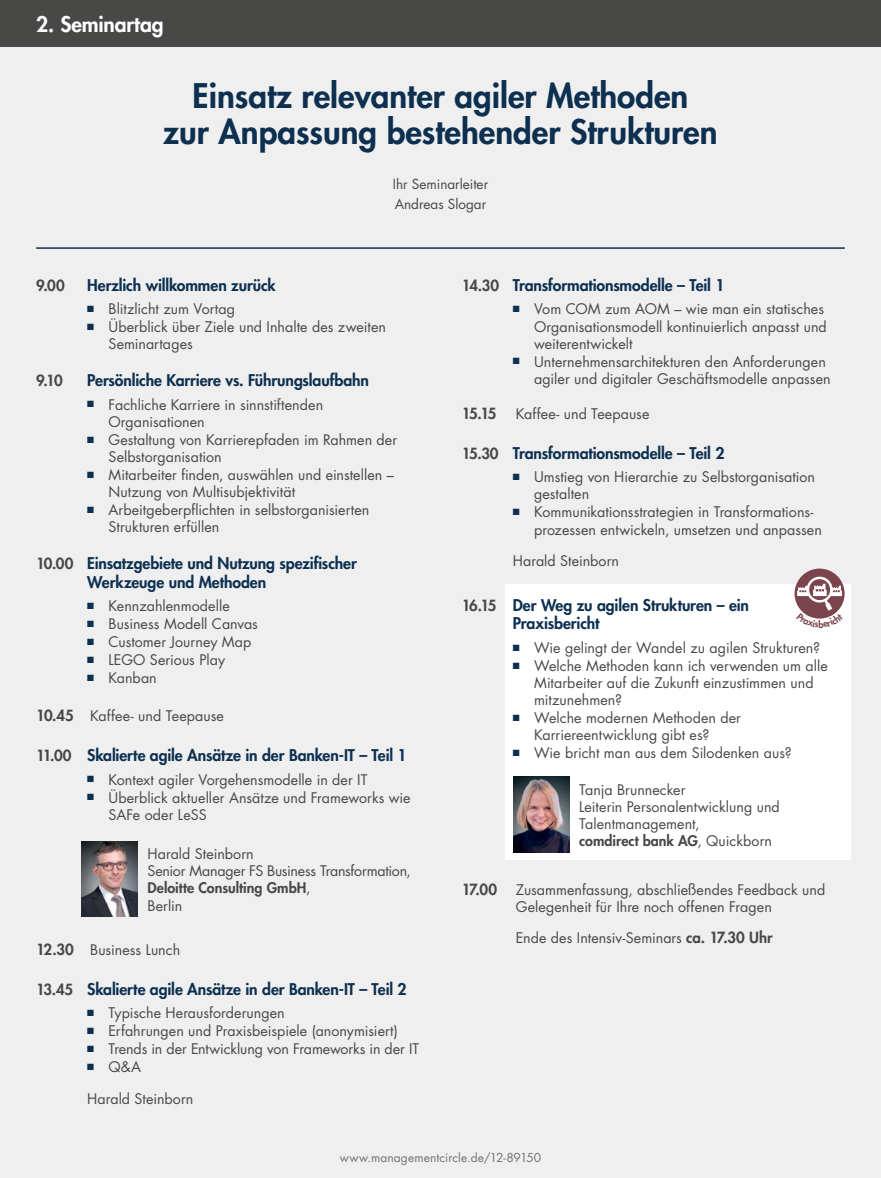
<style>
.page{position:relative;width:881px;height:1178px;background:#fff}
.page>*{position:absolute;margin:0;border:0;box-sizing:border-box;transform-origin:0 0}
.t1{font:800 33px/36px "Futura Std";color:#0d3051;text-align:center}
.t2{font:800 21px "Futura Std";letter-spacing:-.005em;color:#fff}
.t3{font:800 15.75px/18.9px "Futura Std";letter-spacing:-.005em;color:#0d3051}
.t4{font:800 15px "Futura Std";letter-spacing:-.07em;color:#484847}
.t5{font:14.25px/17.1px "Futura Std";letter-spacing:.005em;color:#484847}
.t6{font:14.25px/17.1px "Futura Std";letter-spacing:-.015em;color:#484847}
.t7{font:13.5px/20.4px "Futura Std";color:#484847}
.t8{font:12px "Futura Std";letter-spacing:.01em;color:#737373}
.s1{font-size:15px;color:#484847}
.s2{font-weight:800;font-size:15px}
.s3{font-weight:800}
</style>
<div class="page">
<div style="left:0;top:0;width:880px;height:1178px;background:#efefef"></div>
<div style="left:0;top:0;width:880px;height:47px;background:#484847"></div>
<hr style="left:36px;top:247px;width:808px;height:2px;background:#0d3051">
<div style="left:505px;top:584px;width:345px;height:275px;background:#fff"></div>
<img style="left:513px;top:777px;width:56px;height:75px">
<img style="left:81px;top:841px;width:57px;height:76px">
<svg style="left:794px;top:568px;width:50px;height:51px"></svg>
<svg style="left:796px;top:575px;width:47px;height:44px"></svg>
<h2 class="t2" style="left:36px;top:11px;width:129px">2. Seminartag</h2>
<h1 class="t1" style="left:163px;top:78px;width:555px">Einsatz relevanter agiler Methoden<br>zur Anpassung bestehender Strukturen</h1>
<p class="t7" style="left:392px;top:174px;width:97px">Ihr Seminarleiter<br>Andreas Slogar</p>
<p class="t4" style="left:36px;top:276px;width:30px">9.00</p>
<p class="t3" style="left:87px;top:276px;width:190px">Herzlich willkommen zurück</p>
<p class="t5" style="left:87px;top:301px;width:149px"><sup>■</sup> Blitzlicht zum Vortag</p>
<p class="t5" style="left:108px;top:319px;width:279px;text-indent:-21px"><sup>■</sup> Überblick über Ziele und Inhalte des zweiten<br>Seminartages</p>
<p class="t4" style="left:36px;top:371px;width:28px">9.10</p>
<p class="t3" style="left:87px;top:371px;width:283px">Persönliche Karriere vs. Führungslaufbahn</p>
<p class="t5" style="left:108px;top:396px;width:216px;text-indent:-21px"><sup>■</sup> Fachliche Karriere in sinnstiftenden<br>Organisationen</p>
<p class="t5" style="left:108px;top:431px;width:290px;text-indent:-21px"><sup>■</sup> Gestaltung von Karrierepfaden im Rahmen der<br>Selbstorganisation</p>
<p class="t5" style="left:108px;top:466px;width:287px;text-indent:-21px"><sup>■</sup> Mitarbeiter finden, auswählen und einstellen –<br>Nutzung von Multisubjektivität</p>
<p class="t5" style="left:108px;top:501px;width:262px;text-indent:-21px"><sup>■</sup> Arbeitgeberpflichten in selbstorganisierten<br>Strukturen erfüllen</p>
<p class="t3" style="left:87px;top:553px;width:271px;text-indent:-51px"><span class="s1">10.00</span> Einsatzgebiete und Nutzung spezifischer<br>Werkzeuge und Methoden</p>
<p class="t5" style="left:87px;top:597px;width:144px"><sup>■</sup> Kennzahlenmodelle</p>
<p class="t5" style="left:87px;top:615px;width:172px"><sup>■</sup> Business Modell Canvas</p>
<p class="t5" style="left:87px;top:633px;width:165px"><sup>■</sup> Customer Journey Map</p>
<p class="t5" style="left:87px;top:651px;width:139px"><sup>■</sup> LEGO Serious Play</p>
<p class="t5" style="left:87px;top:669px;width:71px"><sup>■</sup> Kanban</p>
<p class="t5" style="left:36px;top:707px;width:189px"><span class="s2">10.45</span> Kaffee- und Teepause</p>
<p class="t3" style="left:36px;top:746px;width:372px"><span class="s1">11.00</span> Skalierte agile Ansätze in der Banken-IT – Teil 1</p>
<p class="t5" style="left:87px;top:771px;width:281px"><sup>■</sup> Kontext agiler Vorgehensmodelle in der IT</p>
<p class="t5" style="left:108px;top:789px;width:303px;text-indent:-21px"><sup>■</sup> Überblick aktueller Ansätze und Frameworks wie<br>SAFe oder LeSS</p>
<p class="t6" style="left:147px;top:845px;width:265px">Harald Steinborn<br>Senior Manager FS Business Transformation,<br><span class="s3">Deloitte Consulting GmbH</span>,<br>Berlin</p>
<p class="t5" style="left:36px;top:941px;width:146px"><span class="s2">12.30</span> Business Lunch</p>
<p class="t3" style="left:36px;top:979px;width:372px"><span class="s1">13.45</span> Skalierte agile Ansätze in der Banken-IT – Teil 2</p>
<p class="t5" style="left:87px;top:1005px;width:199px"><sup>■</sup> Typische Herausforderungen</p>
<p class="t5" style="left:87px;top:1022px;width:312px"><sup>■</sup> Erfahrungen und Praxisbeispiele (anonymisiert)</p>
<p class="t5" style="left:87px;top:1040px;width:333px"><sup>■</sup> Trends in der Entwicklung von Frameworks in der IT</p>
<p class="t5" style="left:87px;top:1058px;width:55px"><sup>■</sup> Q&amp;A</p>
<p class="t5" style="left:87px;top:1090px;width:108px">Harald Steinborn</p>
<p class="t3" style="left:461px;top:276px;width:264px"><span class="s1">14.30</span> Transformationsmodelle – Teil 1</p>
<p class="t5" style="left:534px;top:301px;width:294px;text-indent:-21px"><sup>■</sup> Vom COM zum AOM – wie man ein statisches<br>Organisationsmodell kontinuierlich anpasst und weiterentwickelt</p>
<p class="t5" style="left:534px;top:353px;width:298px;text-indent:-21px"><sup>■</sup> Unternehmensarchitekturen den Anforderungen agiler und digitaler Geschäftsmodelle anpassen</p>
<p class="t4" style="left:461px;top:404px;width:36px">15.15</p>
<p class="t5" style="left:515px;top:405px;width:135px">Kaffee- und Teepause</p>
<p class="t3" style="left:461px;top:444px;width:264px"><span class="s1">15.30</span> Transformationsmodelle – Teil 2</p>
<p class="t5" style="left:534px;top:469px;width:282px;text-indent:-21px"><sup>■</sup> Umstieg von Hierarchie zu Selbstorganisation gestalten</p>
<p class="t5" style="left:534px;top:504px;width:289px;text-indent:-21px"><sup>■</sup> Kommunikationsstrategien in Transformations&shy;prozessen entwickeln, umsetzen und anpassen</p>
<p class="t5" style="left:512px;top:552px;width:108px">Harald Steinborn</p>
<p class="t3" style="left:512px;top:595px;width:238px;text-indent:-51px"><span class="s1">16.15</span> Der Weg zu agilen Strukturen – ein<br>Praxisbericht</p>
<p class="t5" style="left:512px;top:639px;width:308px"><sup>■</sup> Wie gelingt der Wandel zu agilen Strukturen?</p>
<p class="t5" style="left:534px;top:657px;width:295px;text-indent:-21px"><sup>■</sup> Welche Methoden kann ich verwenden um alle<br>Mitarbeiter auf die Zukunft einzustimmen und mitzunehmen?</p>
<p class="t5" style="left:534px;top:709px;width:208px;text-indent:-21px"><sup>■</sup> Welche modernen Methoden der<br>Karriereentwicklung gibt es?</p>
<p class="t5" style="left:512px;top:744px;width:280px"><sup>■</sup> Wie bricht man aus dem Silodenken aus?</p>
<p class="t5" style="left:579px;top:781px;width:202px">Tanja Brunnecker<br>Leiterin Personalentwicklung und<br>Talentmanagement,<br><span class="s3">comdirect bank AG</span>, Quickborn</p>
<p class="t4" style="left:461px;top:880px;width:37px">17.00</p>
<p class="t5" style="left:515px;top:881px;width:311px">Zusammenfassung, abschließendes Feedback und<br>Gelegenheit für Ihre noch offenen Fragen</p>
<p class="t5" style="left:515px;top:929px;width:258px">Ende des Intensiv-Seminars <span class="s2">ca. 17.30 Uhr</span></p>
<p class="t8" style="left:339px;top:1149px;width:203px">www.managementcircle.de/12-89150</p>
</div>
